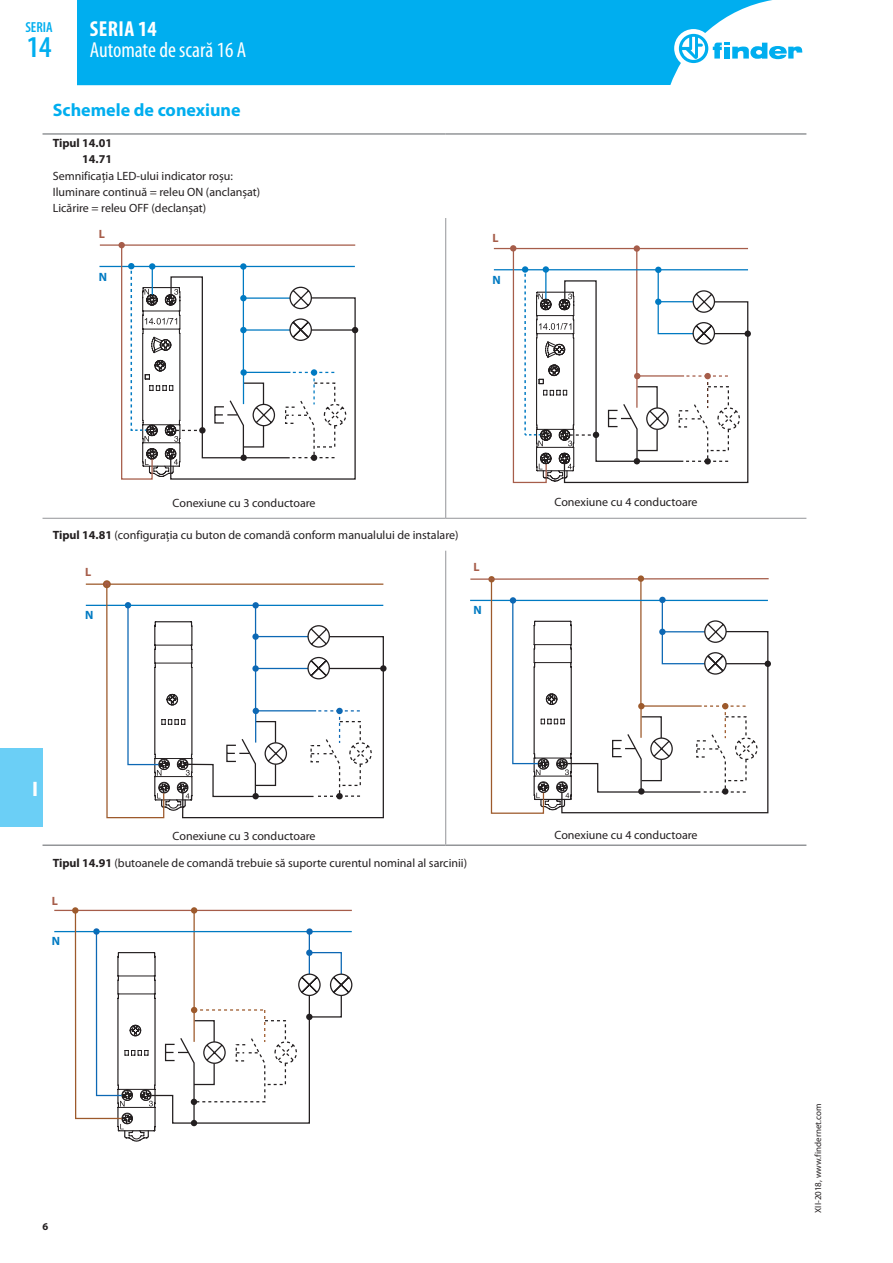
<style>
.page{position:relative;width:893px;height:1263px;background:#fff}
.page>*{position:absolute;margin:0;border:0;box-sizing:border-box;transform-origin:0 0}
.t1{font:600 condensed 30.3px "Myriad Pro";color:#00aeef}
.t2{font:condensed 21.75px "Myriad Pro";color:#fff}
.t3{font:700 condensed 21.75px "Myriad Pro";letter-spacing:.02em;color:#fff}
.t4{font:700 21px "Myriad Pro";color:#fff}
.t5{font:700 18px "Myriad Pro";color:#00aeef}
.t6{font:600 condensed 14.55px "Myriad Pro";color:#00aeef}
.t7{font:12px/16.2px "Myriad Pro";color:#231f20}
.t8{font:700 12px/16.2px "Myriad Pro";color:#231f20;text-align:right}
.t9{font:700 12px "Myriad Pro";color:#007ac2}
.t10{font:700 12px "Myriad Pro";color:#a65d4a}
.t11{font:700 10.5px "Myriad Pro";color:#231f20}
.t12{font:9px "Myriad Pro";color:#231f20}
.s1{font-weight:700}
</style>
<div class="page">
<div style="left:0;top:748px;width:43px;height:79px;background:#6bcff6"></div>
<div style="left:77px;top:0;width:695px;height:85px;background:#00aeef"></div>
<div style="left:674px;top:29px;width:39px;height:39px;background:#fff;border-radius:50%"></div>
<svg style="left:679px;top:34px;width:124px;height:29px"></svg>
<hr style="left:43px;top:133px;width:403px;height:2px;background:#939598">
<hr style="left:446px;top:133px;width:360px;height:2px;background:#939598">
<hr style="left:43px;top:518px;width:403px;height:1px;background:#939598">
<hr style="left:446px;top:518px;width:360px;height:1px;background:#939598">
<hr style="left:445px;top:218px;width:1px;height:300px;background:#939598">
<hr style="left:445px;top:551px;width:1px;height:293px;background:#939598">
<hr style="left:43px;top:844px;width:403px;height:2px;background:#939598">
<hr style="left:446px;top:844px;width:360px;height:2px;background:#939598">
<div style="left:118px;top:242px;width:7px;height:6px;background:#a65d4a;border-radius:50%"></div>
<hr style="left:100px;top:244px;width:255px;height:2px;background:#a65d4a">
<hr style="left:99px;top:266px;width:256px;height:1px;background:#007ac2">
<svg style="left:120px;top:244px;width:238px;height:236px"></svg>
<div style="left:510px;top:245px;width:6px;height:7px;background:#a65d4a;border-radius:50%"></div>
<hr style="left:494px;top:248px;width:254px;height:1px;background:#a65d4a">
<div style="left:634px;top:245px;width:6px;height:7px;background:#a65d4a;border-radius:50%"></div>
<hr style="left:494px;top:269px;width:254px;height:1px;background:#007ac2">
<svg style="left:512px;top:247px;width:237px;height:236px"></svg>
<hr style="left:86px;top:583px;width:297px;height:2px;background:#9d5a2c">
<div style="left:103px;top:580px;width:8px;height:8px;border:2px solid #9d5a2c;border-radius:50%"></div>
<hr style="left:86px;top:605px;width:297px;height:1px;background:#007ac2">
<svg style="left:104px;top:581px;width:281px;height:237px"></svg>
<svg style="left:488px;top:576px;width:7px;height:6px"></svg>
<hr style="left:470px;top:578px;width:299px;height:2px;background:#a65d4a">
<div style="left:638px;top:575px;width:6px;height:7px;background:#9d5a2c;border-radius:50%"></div>
<hr style="left:470px;top:600px;width:298px;height:1px;background:#007ac2">
<svg style="left:490px;top:578px;width:281px;height:236px"></svg>
<hr style="left:54px;top:910px;width:298px;height:1px;background:#a65d4a">
<hr style="left:54px;top:931px;width:298px;height:1px;background:#007ac2">
<svg style="left:74px;top:907px;width:278px;height:235px"></svg>
<p class="t6" style="left:25px;top:19px;width:29px">SERIA</p>
<h1 class="t1" style="left:27px;top:30px;width:26px">14</h1>
<h2 class="t3" style="left:90px;top:16px;width:68px">SERIA 14</h2>
<h2 class="t2" style="left:90px;top:37px;width:158px">Automate de scară 16 A</h2>
<h3 class="t5" style="left:53px;top:98px;width:189px">Schemele de conexiune</h3>
<p class="t8" style="left:53px;top:135px;width:61px">Tipul 14.01<br>14.71</p>
<p class="t7" style="left:53px;top:167px;width:209px">Semnificaţia LED-ului indicator roşu:<br>Iluminare continuă = releu ON (anclanşat)<br>Licărire = releu OFF (declanşat)</p>
<p class="t10" style="left:99px;top:227px;width:8px">L</p>
<p class="t9" style="left:99px;top:269px;width:10px">N</p>
<p class="t10" style="left:492px;top:230px;width:8px">L</p>
<p class="t9" style="left:492px;top:272px;width:10px">N</p>
<p class="t7" style="left:173px;top:494px;width:145px">Conexiune cu 3 conductoare</p>
<p class="t7" style="left:53px;top:527px;width:407px"><span class="s1">Tipul 14.81</span> (configuraţia cu buton de comandă conform manualului de instalare)</p>
<p class="t10" style="left:85px;top:564px;width:8px">L</p>
<p class="t9" style="left:85px;top:607px;width:10px">N</p>
<p class="t10" style="left:473px;top:559px;width:8px">L</p>
<p class="t9" style="left:473px;top:602px;width:10px">N</p>
<h3 class="t4" style="left:32px;top:775px;width:7px">I</h3>
<p class="t7" style="left:173px;top:827px;width:145px">Conexiune cu 3 conductoare</p>
<p class="t7" style="left:53px;top:855px;width:416px"><span class="s1">Tipul 14.91</span> (butoanele de comandă trebuie să suporte curentul nominal al sarcinii)</p>
<p class="t10" style="left:52px;top:893px;width:8px">L</p>
<p class="t9" style="left:52px;top:933px;width:10px">N</p>
<p class="t7" style="left:555px;top:494px;width:145px">Conexiune cu 4 conductoare</p>
<p class="t7" style="left:555px;top:826px;width:145px">Conexiune cu 4 conductoare</p>
<p class="t11" style="left:43px;top:1219px;width:7px">6</p>
<p class="t12" style="left:812px;top:1213px;width:111px;rotate:-90deg">XII-2018, www.findernet.com</p>
</div>
